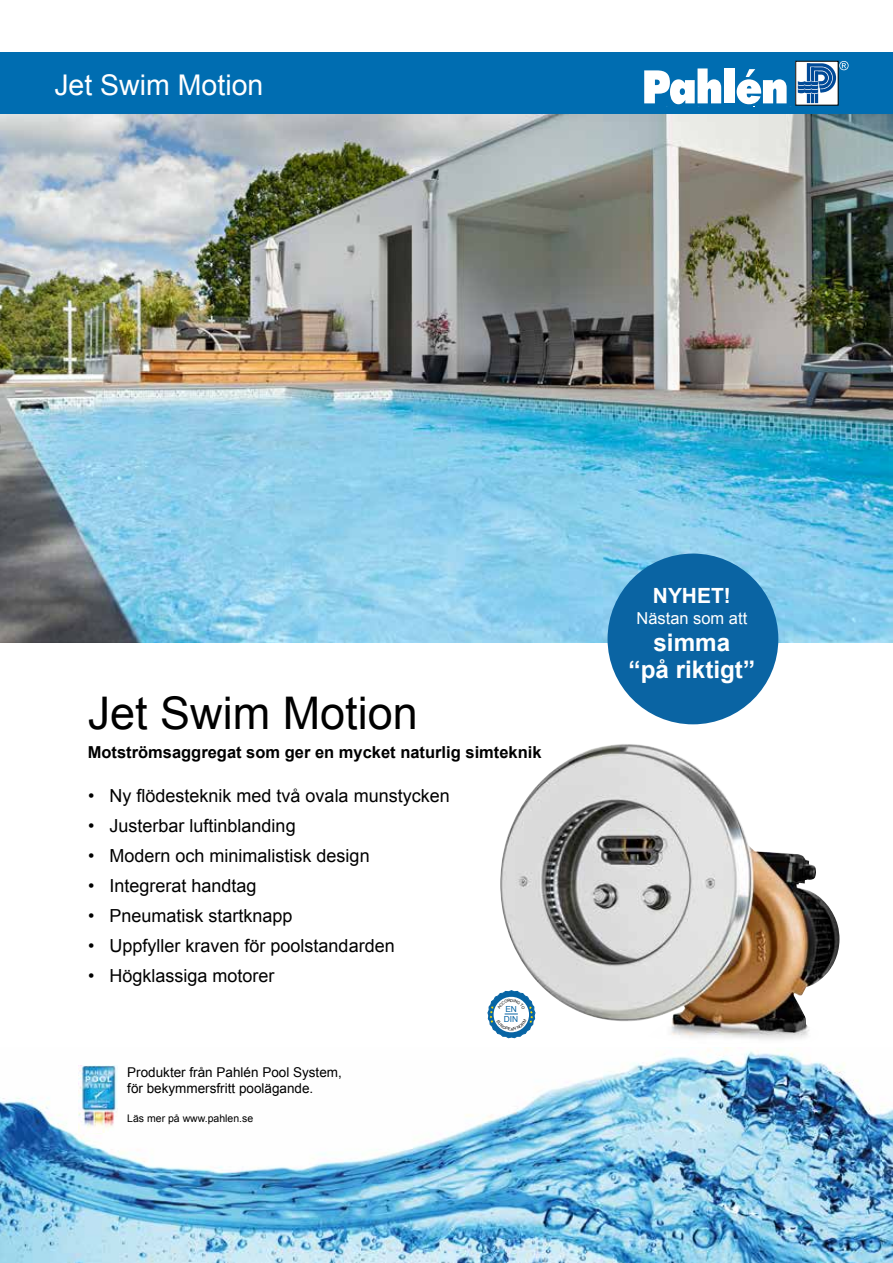
<style>
.page{position:relative;width:893px;height:1263px;background:#fff}
.page>*{position:absolute;margin:0;border:0;box-sizing:border-box;transform-origin:0 0}
.t1{font:45px "Arial";color:#000}
.t2{font:28.5px "Arial";color:#fff}
.t3{font:700 24.15px/26.8px "Arial";color:#fff;text-align:center}
.t4{font:700 21px "Arial";color:#fff}
.t5{font:18px "Arial";color:#000}
.t6{font:700 16.5px "Arial";color:#000}
.t7{font:16.5px "Arial";color:#fff}
.t8{font:13.5px/16.2px "Arial";color:#000}
.t9{font:10.5px "Arial";color:#000}
.t10{font:8.4px "Arial";color:#0764a4}
</style>
<div class="page">
<div style="left:0;top:53px;width:893px;height:61px;background:#006db1"></div>
<svg style="left:797px;top:63px;width:39px;height:41px"></svg>
<div style="left:795px;top:61px;width:43px;height:45px;border:1px solid #000"></div>
<svg style="left:737px;top:69px;width:50px;height:35px"></svg>
<div style="left:724px;top:68px;width:10px;height:35px;background:#fff"></div>
<svg style="left:644px;top:68px;width:77px;height:36px"></svg>
<svg style="left:798px;top:61px;width:51px;height:42px"></svg>
<img style="left:0;top:115px;width:892px;height:527px">
<img style="left:500px;top:744px;width:339px;height:296px">
<img style="left:0;top:1047px;width:893px;height:216px">
<img style="left:79px;top:1066px;width:38px;height:67px">
<div style="left:608px;top:554px;width:170px;height:170px;background:#0a64a3;border-radius:50%"></div>
<svg style="left:487px;top:990px;width:48px;height:48px"></svg>
<h2 class="t2" style="left:54px;top:66px;width:211px">Jet Swim Motion</h2>
<h1 class="t1" style="left:88px;top:684px;width:332px">Jet Swim Motion</h1>
<p class="t6" style="left:88px;top:741px;width:455px">Motströmsaggregat som ger en mycket naturlig simteknik</p>
<p class="t5" style="left:88px;top:784px;width:363px">• Ny flödesteknik med två ovala munstycken</p>
<p class="t5" style="left:88px;top:814px;width:209px">• Justerbar luftinblanding</p>
<p class="t5" style="left:88px;top:844px;width:283px">• Modern och minimalistisk design</p>
<p class="t5" style="left:88px;top:874px;width:170px">• Integrerat handtag</p>
<p class="t5" style="left:88px;top:904px;width:206px">• Pneumatisk startknapp</p>
<p class="t5" style="left:88px;top:934px;width:308px">• Uppfyller kraven för poolstandarden</p>
<p class="t5" style="left:88px;top:964px;width:188px">• Högklassiga motorer</p>
<p class="t8" style="left:127px;top:1064px;width:216px">Produkter från Pahlén Pool System, för bekymmersfritt poolägande.</p>
<p class="t9" style="left:127px;top:1111px;width:128px">Läs mer på www.pahlen.se</p>
<p class="t10" style="left:505px;top:1003px;width:13px">EN</p>
<p class="t10" style="left:504px;top:1013px;width:16px">DIN</p>
<p class="t4" style="left:653px;top:582px;width:80px">NYHET!</p>
<p class="t7" style="left:636px;top:608px;width:112px">Nästan som att</p>
<h3 class="t3" style="left:629px;top:630px;width:128px">simma<br>“på riktigt”</h3>
</div>
